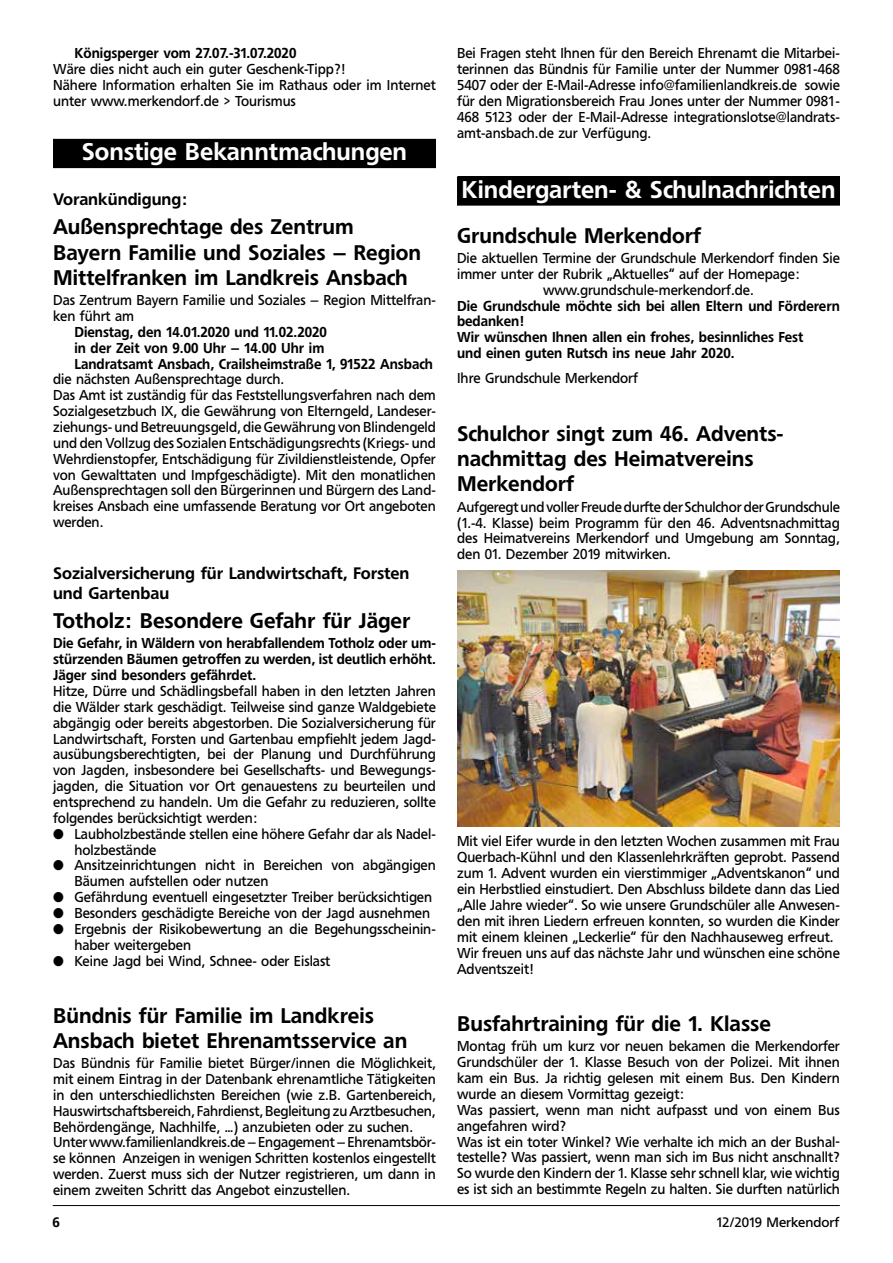
<style>
.page{position:relative;width:893px;height:1263px;background:#fff}
.page>*{position:absolute;margin:0;border:0;box-sizing:border-box;transform-origin:0 0}
.t1{font:500 24px "Freeborn SB";color:#fff}
.t2{font:500 21px/25.3px "Freeborn SB";color:#000}
.t3{font:500 16.5px/20px "Freeborn SB";color:#000}
.t4{font:14.25px/15.9px "Freeborn SB";color:#000;scale:.95 1}
.t5{font:500 14.25px/15.9px "Freeborn SB";color:#000;scale:.95 1}
.t6{font:13.5px "Freeborn SB";color:#000}
.t7{font:500 13.5px "Freeborn SB";color:#000}
</style>
<div class="page">
<hr style="left:53px;top:1205px;width:787px;height:1px;background:#000">
<img style="left:457px;top:570px;width:383px;height:256px">
<div style="left:54px;top:139px;width:381px;height:29px;background:#000"></div>
<div style="left:457px;top:177px;width:382px;height:28px;background:#000"></div>
<div style="left:457px;top:176px;width:383px;height:29px;border:1px solid #000"></div>
<p class="t5" style="left:74px;top:45px;width:235px">Königsperger vom 27.07.-31.07.2020</p>
<p class="t4" style="left:53px;top:61px;width:404px">Wäre dies nicht auch ein guter Geschenk-Tipp?!<br>Nähere Information erhalten Sie im Rathaus oder im Internet unter www.merkendorf.de &gt; Tourismus</p>
<h1 class="t1" style="left:82px;top:138px;width:327px">Sonstige Bekanntmachungen</h1>
<p class="t3" style="left:53px;top:189px;width:136px">Vorankündigung:</p>
<h2 class="t2" style="left:53px;top:214px;width:369px">Außensprechtage des Zentrum<br>Bayern Familie und Soziales – Region<br>Mittelfranken im Landkreis Ansbach</h2>
<p class="t4" style="left:53px;top:292px;width:404px">Das Zentrum Bayern Familie und Soziales – Region Mittelfran&shy;ken führt am</p>
<p class="t5" style="left:74px;top:324px;width:379px">Dienstag, den 14.01.2020 und 11.02.2020<br>in der Zeit von 9.00 Uhr – 14.00 Uhr im<br>Landratsamt Ansbach, Crailsheimstraße 1, 91522 Ansbach</p>
<p class="t4" style="left:53px;top:371px;width:404px">die nächsten Außensprechtage durch.<br>Das Amt ist zuständig für das Feststellungsverfahren nach dem Sozialgesetzbuch IX, die Gewährung von Elterngeld, Landeser&shy;ziehungs- und Betreuungsgeld, die Gewährung von Blindengeld und den Vollzug des Sozialen Entschädigungsrechts (Kriegs- und Wehrdienstopfer, Entschädigung für Zivildienstleistende, Opfer von Gewalttaten und Impfgeschädigte). Mit den monatlichen Außensprechtagen soll den Bürgerinnen und Bürgern des Land&shy;kreises Ansbach eine umfassende Beratung vor Ort angeboten werden.</p>
<p class="t3" style="left:53px;top:563px;width:358px">Sozialversicherung für Landwirtschaft, Forsten und Gartenbau</p>
<h2 class="t2" style="left:53px;top:608px;width:359px">Totholz: Besondere Gefahr für Jäger</h2>
<p class="t5" style="left:53px;top:635px;width:404px;text-align:justify">Die Gefahr, in Wäldern von herabfallendem Totholz oder um&shy;stürzenden Bäumen getroffen zu werden, ist deutlich erhöht.<br>Jäger sind besonders gefährdet.</p>
<p class="t4" style="left:53px;top:683px;width:404px;text-align:justify">Hitze, Dürre und Schädlingsbefall haben in den letzten Jahren die Wälder stark geschädigt. Teilweise sind ganze Waldgebiete abgängig oder bereits abgestorben. Die Sozialversicherung für Landwirtschaft, Forsten und Gartenbau empfiehlt jedem Jagd&shy;ausübungsberechtigten, bei der Planung und Durchführung von Jagden, insbesondere bei Gesellschafts- und Bewegungs&shy;jagden, die Situation vor Ort genauestens zu beurteilen und entsprechend zu handeln. Um die Gefahr zu reduzieren, sollte folgendes berücksichtigt werden:</p>
<p class="t4" style="left:74px;top:826px;width:382px;text-indent:-21px">● Laubholzbestände stellen eine höhere Gefahr dar als Nadel&shy;holzbestände</p>
<p class="t4" style="left:74px;top:857px;width:382px;text-indent:-21px">● Ansitzeinrichtungen nicht in Bereichen von abgängigen<br>Bäumen aufstellen oder nutzen</p>
<p class="t4" style="left:53px;top:889px;width:400px">● Gefährdung eventuell eingesetzter Treiber berücksichtigen</p>
<p class="t4" style="left:53px;top:905px;width:398px">● Besonders geschädigte Bereiche von der Jagd ausnehmen</p>
<p class="t4" style="left:74px;top:921px;width:382px;text-indent:-21px">● Ergebnis der Risikobewertung an die Begehungsscheinin&shy;haber weitergeben</p>
<p class="t4" style="left:53px;top:953px;width:293px">● Keine Jagd bei Wind, Schnee- oder Eislast</p>
<h2 class="t2" style="left:53px;top:1002px;width:356px">Bündnis für Familie im Landkreis<br>Ansbach bietet Ehrenamtsservice an</h2>
<p class="t4" style="left:53px;top:1055px;width:404px">Das Bündnis für Familie bietet Bürger/innen die Möglichkeit, mit einem Eintrag in der Datenbank ehrenamtliche Tätigkeiten in den unterschiedlichsten Bereichen (wie z.B. Gartenbereich, Hauswirtschaftsbereich, Fahrdienst, Begleitung zu Arztbesuchen, Behördengänge, Nachhilfe, …) anzubieten oder zu suchen.<br>Unter www.familienlandkreis.de – Engagement – Ehrenamtsbör&shy;se können Anzeigen in wenigen Schritten kostenlos eingestellt werden. Zuerst muss sich der Nutzer registrieren, um dann in einem zweiten Schritt das Angebot einzustellen.</p>
<p class="t4" style="left:457px;top:45px;width:404px;text-align:justify">Bei Fragen steht Ihnen für den Bereich Ehrenamt die Mitarbei&shy;terinnen das Bündnis für Familie unter der Nummer 0981-468<br>5407 oder der E-Mail-Adresse info@familienlandkreis.de sowie für den Migrationsbereich Frau Jones unter der Nummer 0981- 468 5123 oder der E-Mail-Adresse integrationslotse@landrats&shy;amt-ansbach.de zur Verfügung.</p>
<h1 class="t1" style="left:461px;top:175px;width:375px">Kindergarten- &amp; Schulnachrichten</h1>
<h2 class="t2" style="left:457px;top:222px;width:245px">Grundschule Merkendorf</h2>
<p class="t4" style="left:457px;top:250px;width:404px">Die aktuellen Termine der Grundschule Merkendorf finden Sie</p>
<p class="t4" style="left:457px;top:266px;width:363px">immer unter der Rubrik „Aktuelles“ auf der Homepage:</p>
<p class="t4" style="left:543px;top:282px;width:223px">www.grundschule-merkendorf.de.</p>
<p class="t5" style="left:457px;top:297px;width:404px">Die Grundschule möchte sich bei allen Eltern und Förderern bedanken!<br>Wir wünschen Ihnen allen ein frohes, besinnliches Fest<br>und einen guten Rutsch ins neue Jahr 2020.</p>
<p class="t4" style="left:457px;top:370px;width:192px">Ihre Grundschule Merkendorf</p>
<h2 class="t2" style="left:457px;top:420px;width:328px">Schulchor singt zum 46. Advents&shy;nachmittag des Heimatvereins<br>Merkendorf</h2>
<p class="t4" style="left:457px;top:499px;width:405px;text-align:justify">Aufgeregt und voller Freude durfte der Schulchor der Grundschule (1.-4. Klasse) beim Programm für den 46. Adventsnachmittag des Heimatvereins Merkendorf und Umgebung am Sonntag, den 01. Dezember 2019 mitwirken.</p>
<p class="t4" style="left:457px;top:833px;width:404px">Mit viel Eifer wurde in den letzten Wochen zusammen mit Frau Querbach-Kühnl und den Klassenlehrkräften geprobt. Passend zum 1. Advent wurden ein vierstimmiger „Adventskanon“ und ein Herbstlied einstudiert. Den Abschluss bildete dann das Lied „Alle Jahre wieder“. So wie unsere Grundschüler alle Anwesen&shy;den mit ihren Liedern erfreuen konnten, so wurden die Kinder mit einem kleinen „Leckerlie“ für den Nachhauseweg erfreut.<br>Wir freuen uns auf das nächste Jahr und wünschen eine schöne Adventszeit!</p>
<h2 class="t2" style="left:457px;top:1010px;width:315px">Busfahrtraining für die 1. Klasse</h2>
<p class="t4" style="left:457px;top:1038px;width:404px">Montag früh um kurz vor neuen bekamen die Merkendorfer Grundschüler der 1. Klasse Besuch von der Polizei. Mit ihnen kam ein Bus. Ja richtig gelesen mit einem Bus. Den Kindern wurde an diesem Vormittag gezeigt:<br>Was passiert, wenn man nicht aufpasst und von einem Bus angefahren wird?<br>Was ist ein toter Winkel? Wie verhalte ich mich an der Bushal&shy;testelle? Was passiert, wenn man sich im Bus nicht anschnallt?<br>So wurde den Kindern der 1. Klasse sehr schnell klar, wie wichtig es ist sich an bestimmte Regeln zu halten. Sie durften natürlich</p>
<p class="t7" style="left:53px;top:1215px;width:9px">6</p>
<p class="t6" style="left:716px;top:1215px;width:125px">12/2019 Merkendorf</p>
</div>
